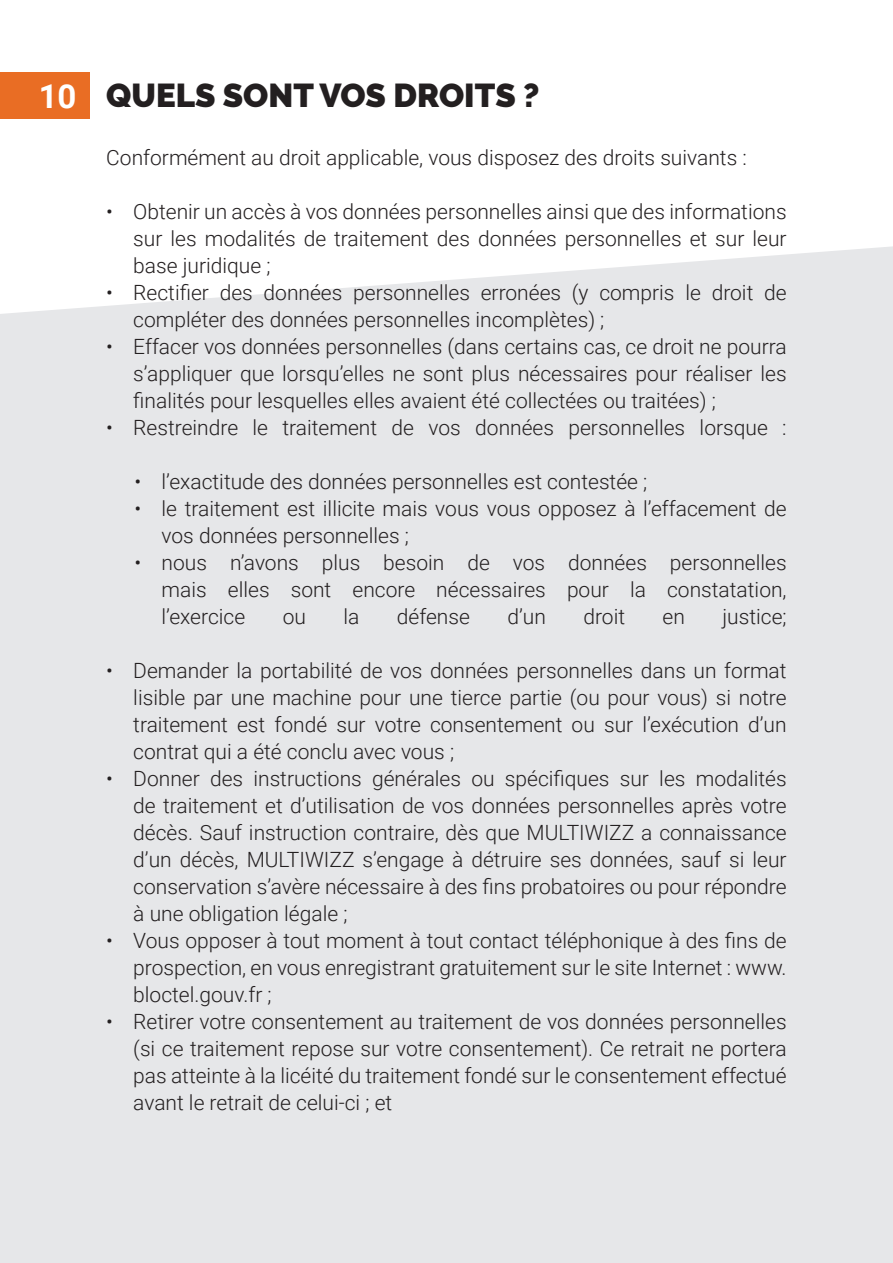
<style>
.page{position:relative;width:893px;height:1263px;background:#fff}
.page>*{position:absolute;margin:0;border:0;box-sizing:border-box;transform-origin:0 0}
.t1{font:900 33px "Raleway";color:#231f20}
.t2{font:700 33px "Roboto";color:#fff}
.t3{font:300 21px/27px "Roboto";color:#231f20;text-align:justify}
</style>
<div class="page">
<div style="left:0;top:246px;width:893px;height:1017px;background:#e6e7e9"></div>
<div style="left:0;top:72px;width:89px;height:47px;background:#e96d24"></div>
<p class="t2" style="left:39px;top:73px;width:39px">10</p>
<p class="t1" style="left:106px;top:76px;width:435px">QUELS SONT VOS DROITS ?</p>
<p class="t3" style="left:106px;top:143px;width:642px">Conformément au droit applicable, vous disposez des droits suivants :</p>
<p class="t3" style="left:133px;top:197px;width:655px;text-indent:-27px">• Obtenir un accès à vos données personnelles ainsi que des informations sur les modalités de traitement des données personnelles et sur leur base juridique ;</p>
<p class="t3" style="left:133px;top:278px;width:655px;text-indent:-27px">• Rectifier des données personnelles erronées (y compris le droit de compléter des données personnelles incomplètes) ;</p>
<p class="t3" style="left:133px;top:332px;width:655px;text-indent:-27px">• Effacer vos données personnelles (dans certains cas, ce droit ne pourra s’appliquer que lorsqu’elles ne sont plus nécessaires pour réaliser les finalités pour lesquelles elles avaient été collectées ou traitées) ;</p>
<p class="t3" style="left:106px;top:413px;width:682px">• Restreindre le traitement de vos données personnelles lorsque :</p>
<p class="t3" style="left:135px;top:467px;width:514px">• l’exactitude des données personnelles est contestée ;</p>
<p class="t3" style="left:162px;top:494px;width:627px;text-indent:-27px">• le traitement est illicite mais vous vous opposez à l’effacement de vos données personnelles ;</p>
<p class="t3" style="left:162px;top:548px;width:627px;text-indent:-27px">• nous n’avons plus besoin de vos données personnelles mais elles sont encore nécessaires pour la constatation, l’exercice</p>
<p class="t3" style="left:283px;top:602px;width:25px">ou</p>
<p class="t3" style="left:343px;top:602px;width:17px">la</p>
<p class="t3" style="left:397px;top:602px;width:75px">défense</p>
<p class="t3" style="left:507px;top:602px;width:40px">d’un</p>
<p class="t3" style="left:583px;top:602px;width:43px">droit</p>
<p class="t3" style="left:663px;top:602px;width:24px">en</p>
<p class="t3" style="left:722px;top:602px;width:66px">justice;</p>
<p class="t3" style="left:133px;top:656px;width:655px;text-indent:-27px">• Demander la portabilité de vos données personnelles dans un format lisible par une machine pour une tierce partie (ou pour vous) si notre traitement est fondé sur votre consentement ou sur l’exécution d’un contrat qui a été conclu avec vous ;</p>
<p class="t3" style="left:133px;top:764px;width:655px;text-indent:-27px">• Donner des instructions générales ou spécifiques sur les modalités de traitement et d’utilisation de vos données personnelles après votre décès. Sauf instruction contraire, dès que MULTIWIZZ a connaissance d’un décès, MULTIWIZZ s’engage à détruire ses données, sauf si leur conservation s’avère nécessaire à des fins probatoires ou pour répondre à une obligation légale ;</p>
<p class="t3" style="left:133px;top:926px;width:655px;text-indent:-27px">• Vous opposer à tout moment à tout contact téléphonique à des fins de prospection, en vous enregistrant gratuitement sur le site Internet : www. bloctel.gouv.fr ;</p>
<p class="t3" style="left:133px;top:1007px;width:655px;text-indent:-27px">• Retirer votre consentement au traitement de vos données personnelles (si ce traitement repose sur votre consentement). Ce retrait ne portera pas atteinte à la licéité du traitement fondé sur le consentement effectué avant le retrait de celui-ci ; et</p>
</div>
